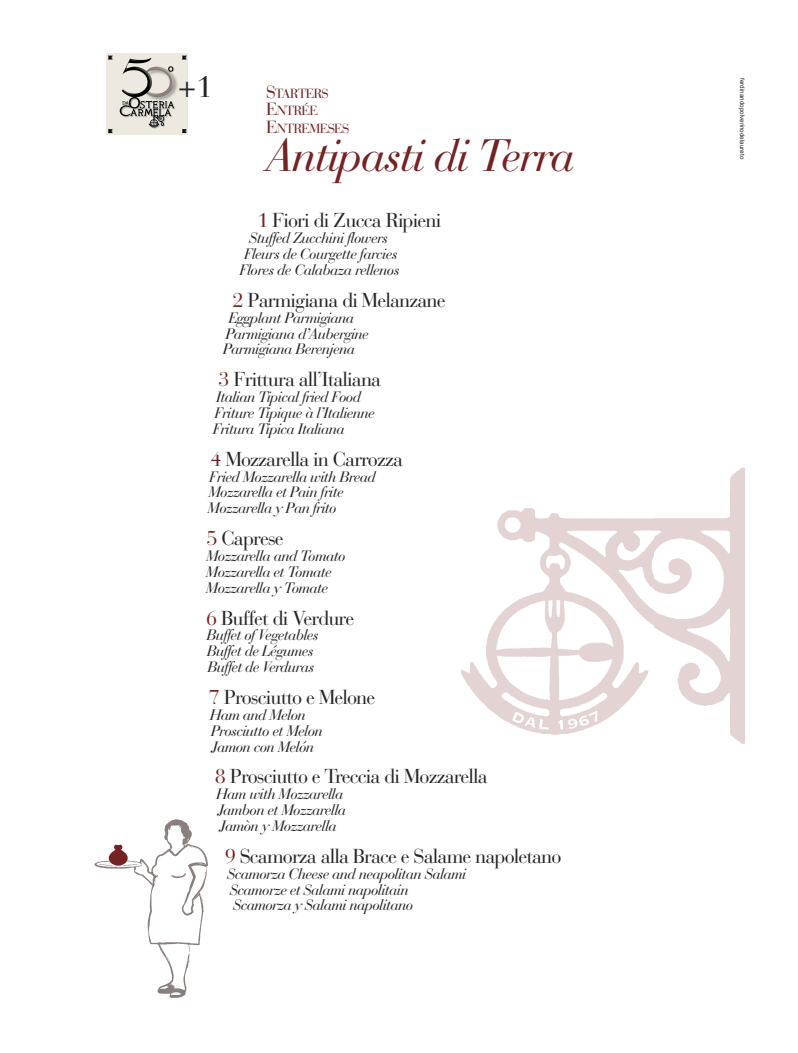
<style>
.page{position:relative;width:798px;height:1053px;background:#fff}
.page>*{position:absolute;margin:0;border:0;box-sizing:border-box;transform-origin:0 0}
.t1{font:italic 45px "Bauer Bodoni";letter-spacing:-.045em;color:#752223}
.t2{font:30px "Bauer Bodoni";color:#272627}
.t3{font:20px "Bauer Bodoni";letter-spacing:-.045em;color:#272627}
.t4{font:italic 15px/15.9px "Bauer Bodoni";letter-spacing:-.045em;color:#272627}
.t5{font:13.12px/17.5px "Bauer Bodoni";letter-spacing:-.06em;color:#752223}
.t6{font:6.25px "Helvetica";color:#272627}
.s1{font-size:17.5px}
.s2{color:#752223}
</style>
<div class="page">
<img style="left:94px;top:819px;width:114px;height:179px">
<img style="left:461px;top:508px;width:193px;height:227px">
<svg style="left:109px;top:844px;width:19px;height:21px"></svg>
<img style="left:106px;top:53px;width:82px;height:82px">
<img style="left:654px;top:467px;width:90px;height:277px">
<svg style="left:669px;top:531px;width:13px;height:14px"></svg>
<svg style="left:669px;top:611px;width:13px;height:13px"></svg>
<svg style="left:658px;top:690px;width:14px;height:14px"></svg>
<h2 class="t2" style="left:178px;top:75px;width:36px">+1</h2>
<p class="t5" style="left:266px;top:86px;width:85px"><span class="s1">S</span>TARTERS<br><span class="s1">E</span>NTRÉE<br><span class="s1">E</span>NTREMESES</p>
<h1 class="t1" style="left:266px;top:140px;width:310px">Antipasti di Terra</h1>
<h3 class="t3" style="left:257px;top:213px;width:185px"><span class="s2">1</span> Fiori di Zucca Ripieni</h3>
<p class="t4" style="left:239px;top:232px;width:162px;text-align:center">Stuffed Zucchini flowers<br>Fleurs de Courgette farcies<br>Flores de Calabaza rellenos</p>
<h3 class="t3" style="left:232px;top:293px;width:214px"><span class="s2">2</span> Parmigiana di Melanzane</h3>
<p class="t4" style="left:223px;top:311px;width:147px;text-indent:6px">Eggplant Parmigiana<br>Parmigiana d’Aubergine<br>Parmigiana Berenjena</p>
<h3 class="t3" style="left:218px;top:372px;width:164px"><span class="s2">3</span> Frittura all’Italiana</h3>
<p class="t4" style="left:213px;top:391px;width:163px">Italian Tipical fried Food<br>Friture Tipique à l’Italienne<br>Fritura Tipica Italiana</p>
<h3 class="t3" style="left:210px;top:451px;width:194px"><span class="s2">4</span> Mozzarella in Carrozza</h3>
<p class="t4" style="left:207px;top:470px;width:170px">Fried Mozzarella with Bread<br>Mozzarella et Pain frite<br>Mozzarella y Pan frito</p>
<h3 class="t3" style="left:206px;top:531px;width:79px"><span class="s2">5</span> Caprese</h3>
<p class="t4" style="left:206px;top:549px;width:141px">Mozzarella and Tomato<br>Mozzarella et Tomate<br>Mozzarella y Tomate</p>
<h3 class="t3" style="left:206px;top:610px;width:149px"><span class="s2">6</span> Buffet di Verdure</h3>
<p class="t4" style="left:206px;top:629px;width:114px">Buffet of Vegetables<br>Buffet de Légumes<br>Buffet de Verduras</p>
<h3 class="t3" style="left:209px;top:689px;width:168px"><span class="s2">7</span> Prosciutto e Melone</h3>
<p class="t4" style="left:210px;top:708px;width:115px">Ham and Melon<br>Prosciutto et Melon<br>Jamon con Melón</p>
<h3 class="t3" style="left:215px;top:769px;width:274px"><span class="s2">8</span> Prosciutto e Treccia di Mozzarella</h3>
<p class="t4" style="left:216px;top:788px;width:131px">Ham with Mozzarella<br>Jambon et Mozzarella<br>Jamòn y Mozzarella</p>
<h3 class="t3" style="left:225px;top:848px;width:338px"><span class="s2">9</span> Scamorza alla Brace e Salame napoletano</h3>
<p class="t4" style="left:227px;top:867px;width:241px">Scamorza Cheese and neapolitan Salami<br>Scamorze et Salami napolitain<br>Scamorza y Salami napolitano</p>
<p class="t6" style="left:744px;top:78px;width:82px;rotate:90deg">ferdinandopolverinodelaureto</p>
</div>
